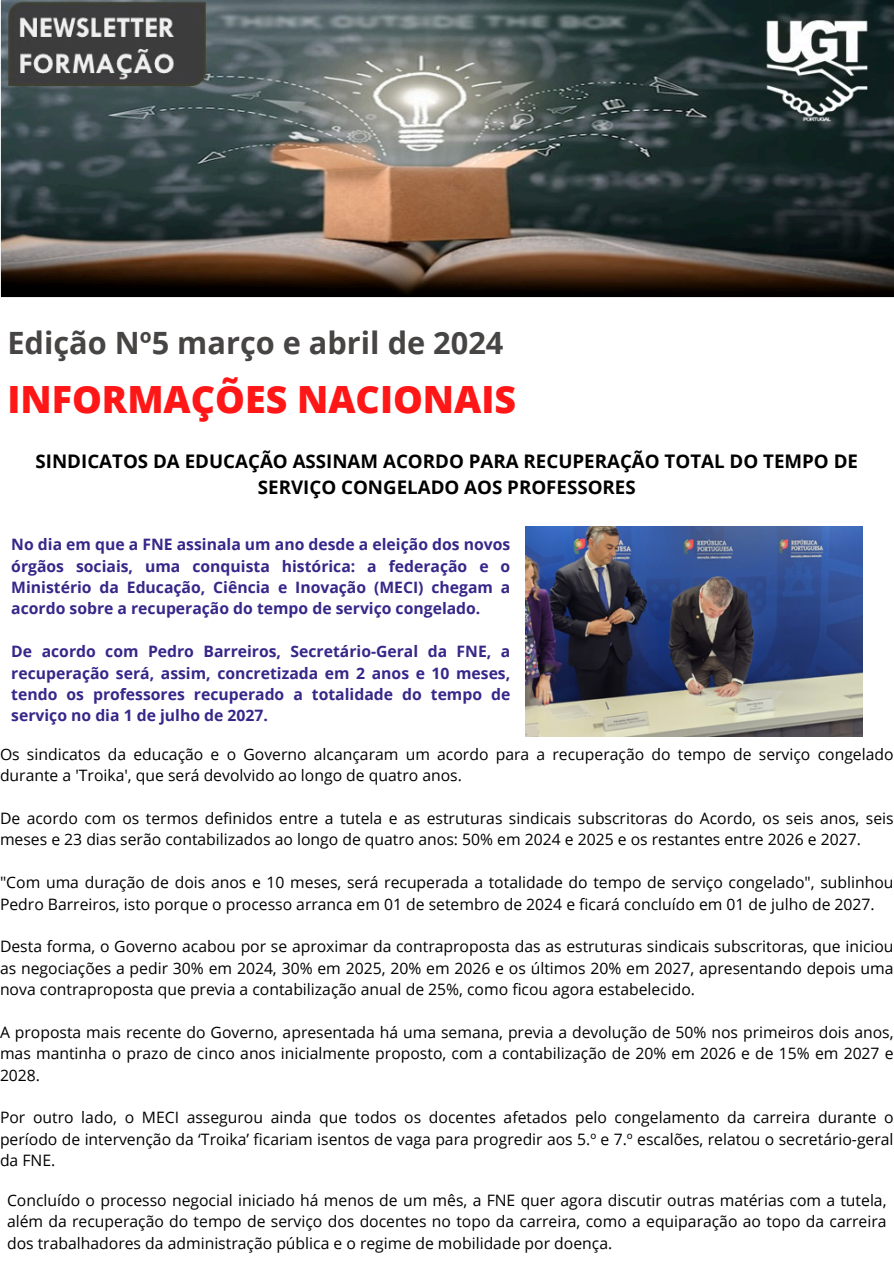
<style>
.page{position:relative;width:894px;height:1264px;background:#fff}
.page>*{position:absolute;margin:0;border:0;box-sizing:border-box;transform-origin:0 0}
.t1{font:800 37.5px "Open Sans";color:#ff1616}
.t2{font:700 30.75px "Open Sans";color:#474444}
.t3{font:700 18.75px/25.8px "Open Sans";color:#000;text-align:center}
.t4{font:15.75px/21.3px "Open Sans";color:#000;text-align:justify}
.t5{font:700 15.75px/21.3px "Open Sans";color:#362789;text-align:justify}
</style>
<div class="page">
<img style="left:0;top:0;width:893px;height:297px">
<img style="left:525px;top:527px;width:337px;height:209px">
<h1 class="t2" style="left:7px;top:321px;width:497px">Edição Nº5 março e abril de 2024</h1>
<h3 class="t1" style="left:7px;top:373px;width:510px">INFORMAÇÕES NACIONAIS</h3>
<h4 class="t3" style="left:36px;top:448px;width:823px">SINDICATOS DA EDUCAÇÃO ASSINAM ACORDO PARA RECUPERAÇÃO TOTAL DO TEMPO DE<br>SERVIÇO CONGELADO AOS PROFESSORES</h4>
<p class="t5" style="left:11px;top:533px;width:500px">No dia em que a FNE assinala um ano desde a eleição dos novos órgãos sociais, uma conquista histórica: a federação e o Ministério da Educação, Ciência e Inovação (MECI) chegam a acordo sobre a recuperação do tempo de serviço congelado.</p>
<p class="t5" style="left:11px;top:640px;width:500px">De acordo com Pedro Barreiros, Secretário-Geral da FNE, a recuperação será, assim, concretizada em 2 anos e 10 meses, tendo os professores recuperado a totalidade do tempo de serviço no dia 1 de julho de 2027.</p>
<h4 class="t4" style="left:0;top:743px;width:894px">Os sindicatos da educação e o Governo alcançaram um acordo para a recuperação do tempo de serviço congelado durante a 'Troika', que será devolvido ao longo de quatro anos.</h4>
<p class="t4" style="left:0;top:807px;width:894px">De acordo com os termos definidos entre a tutela e as estruturas sindicais subscritoras do Acordo, os seis anos, seis meses e 23 dias serão contabilizados ao longo de quatro anos: 50% em 2024 e 2025 e os restantes entre 2026 e 2027.</p>
<p class="t4" style="left:0;top:871px;width:894px">"Com uma duração de dois anos e 10 meses, será recuperada a totalidade do tempo de serviço congelado", sublinhou<br>Pedro Barreiros, isto porque o processo arranca em 01 de setembro de 2024 e ficará concluído em 01 de julho de 2027.</p>
<p class="t4" style="left:0;top:935px;width:894px">Desta forma, o Governo acabou por se aproximar da contraproposta das as estruturas sindicais subscritoras, que iniciou as negociações a pedir 30% em 2024, 30% em 2025, 20% em 2026 e os últimos 20% em 2027, apresentando depois uma nova contraproposta que previa a contabilização anual de 25%, como ficou agora estabelecido.</p>
<p class="t4" style="left:0;top:1021px;width:894px">A proposta mais recente do Governo, apresentada há uma semana, previa a devolução de 50% nos primeiros dois anos, mas mantinha o prazo de cinco anos inicialmente proposto, com a contabilização de 20% em 2026 e de 15% em 2027 e 2028.</p>
<p class="t4" style="left:0;top:1106px;width:894px">Por outro lado, o MECI assegurou ainda que todos os docentes afetados pelo congelamento da carreira durante o período de intervenção da ‘Troika’ ficariam isentos de vaga para progredir aos 5.º e 7.º escalões, relatou o secretário-geral da FNE.</p>
<p class="t4" style="left:7px;top:1188px;width:880px">Concluído o processo negocial iniciado há menos de um mês, a FNE quer agora discutir outras matérias com a tutela, além da recuperação do tempo de serviço dos docentes no topo da carreira, como a equiparação ao topo da carreira dos trabalhadores da administração pública e o regime de mobilidade por doença.</p>
</div>
